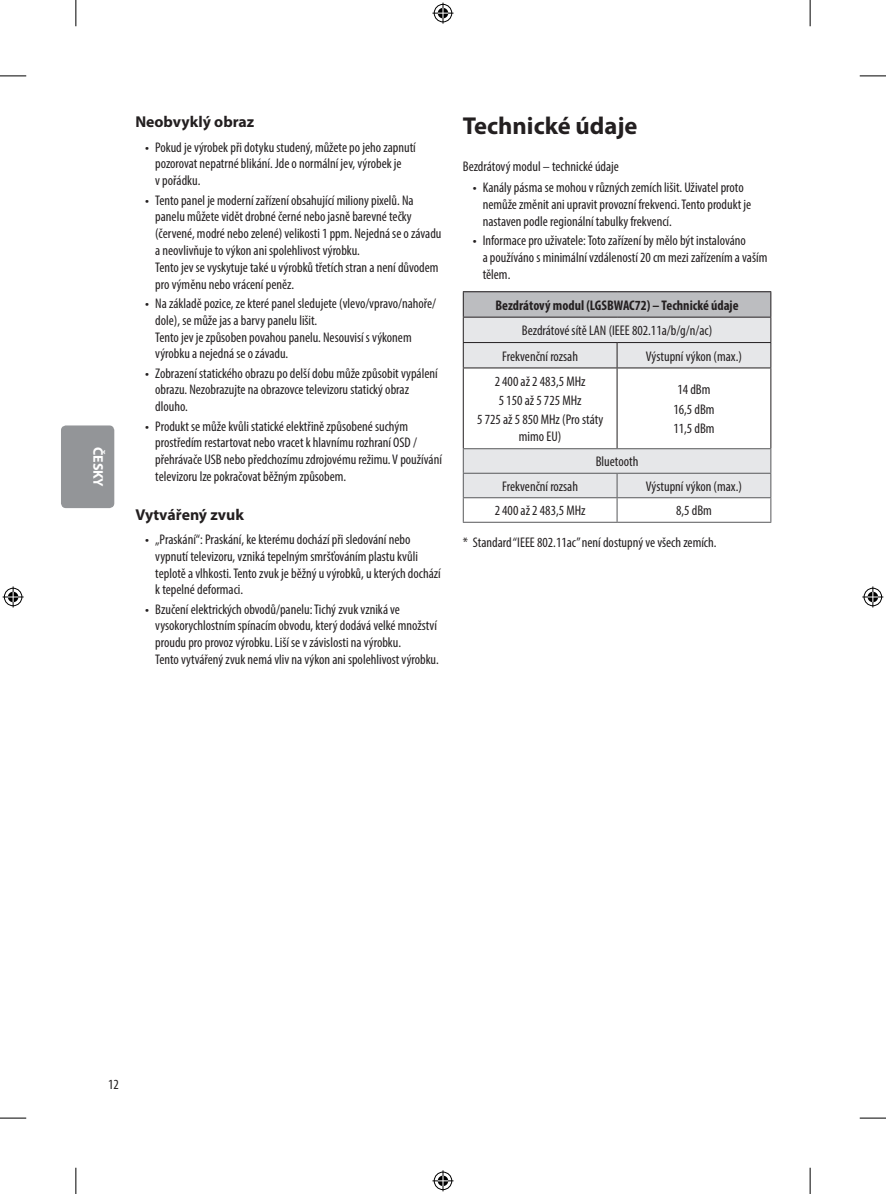
<style>
.page{position:relative;width:886px;height:1194px;background:#fff}
.page>*{position:absolute;margin:0;border:0;box-sizing:border-box;transform-origin:0 0}
.Title1{font:700 24.5px "Myriad Pro";color:#231f20}
.Title3{font:700 15.75px "Myriad Pro";color:#231f20}
.Bullet_Indent{font:condensed 14px/16.8px "Myriad Pro";color:#231f20}
.Body_Center{font:condensed 14px/16.8px "Myriad Pro";color:#231f20;text-align:center}
.Body_Bold_Center{font:700 condensed 14px "Myriad Pro";color:#231f20}
.Body{font:condensed 14px "Myriad Pro";color:#231f20}
.t1{font:700 14px "Myriad Pro";color:#fff}
.s1{font-family:"LG Smart";font-stretch:normal}
</style>
<div class="page">
<div style="left:61px;top:425px;width:53px;height:83px;background:#939598;border-radius:5px"></div>
<div style="left:463px;top:292px;width:308px;height:25px;background:#bcbdc0"></div>
<svg style="left:464px;top:318px;width:306px;height:179px;fill:#e6e7e9"></svg>
<hr style="left:463px;top:291px;width:154px;height:1px;background:#231f20">
<hr style="left:617px;top:291px;width:154px;height:1px;background:#231f20">
<hr style="left:463px;top:317px;width:154px;height:1px;background:#231f20">
<hr style="left:617px;top:317px;width:154px;height:1px;background:#231f20">
<hr style="left:463px;top:342px;width:154px;height:1px;background:#231f20">
<svg style="left:463px;top:292px;width:1px;height:75px"></svg>
<hr style="left:617px;top:342px;width:154px;height:1px;background:#231f20">
<svg style="left:617px;top:343px;width:1px;height:24px"></svg>
<svg style="left:770px;top:292px;width:1px;height:75px"></svg>
<hr style="left:463px;top:473px;width:154px;height:1px;background:#57585a">
<hr style="left:463px;top:367px;width:154px;height:1px;background:#231f20">
<hr style="left:463px;top:368px;width:1px;height:80px;background:#231f20">
<svg style="left:463px;top:449px;width:1px;height:73px"></svg>
<hr style="left:463px;top:497px;width:154px;height:1px;background:#57585a">
<hr style="left:463px;top:522px;width:154px;height:1px;background:#57585a">
<hr style="left:617px;top:367px;width:154px;height:1px;background:#231f20">
<hr style="left:617px;top:368px;width:1px;height:80px;background:#231f20">
<hr style="left:770px;top:368px;width:1px;height:80px;background:#231f20">
<hr style="left:463px;top:448px;width:154px;height:1px;background:#57585a">
<hr style="left:617px;top:448px;width:154px;height:1px;background:#57585a">
<hr style="left:617px;top:473px;width:154px;height:1px;background:#57585a">
<svg style="left:617px;top:473px;width:1px;height:49px"></svg>
<svg style="left:770px;top:449px;width:1px;height:73px"></svg>
<hr style="left:617px;top:497px;width:154px;height:1px;background:#57585a">
<hr style="left:617px;top:522px;width:154px;height:1px;background:#57585a">
<svg style="left:0;top:76px;width:26px;height:1px"></svg>
<svg style="left:860px;top:76px;width:26px;height:1px"></svg>
<svg style="left:0;top:1117px;width:26px;height:1px"></svg>
<svg style="left:860px;top:1117px;width:26px;height:1px"></svg>
<svg style="left:76px;top:0;width:1px;height:26px"></svg>
<svg style="left:76px;top:1167px;width:1px;height:26px"></svg>
<svg style="left:810px;top:0;width:1px;height:26px"></svg>
<svg style="left:810px;top:1167px;width:1px;height:26px"></svg>
<svg style="left:432px;top:3px;width:21px;height:21px"></svg>
<svg style="left:432px;top:1170px;width:21px;height:21px"></svg>
<svg style="left:3px;top:586px;width:21px;height:21px"></svg>
<svg style="left:862px;top:586px;width:21px;height:21px"></svg>
<p class="t1" style="left:107px;top:446px;width:42px;rotate:90deg">ČESKY</p>
<p class="Title3" style="left:135px;top:112px;width:120px">Neobvyklý obraz</p>
<p class="Bullet_Indent" style="left:155px;top:138px;width:262px;text-indent:-10px"><span class="s1">•</span> Pokud je výrobek při dotyku studený, můžete po jeho zapnutí pozorovat nepatrné blikání. Jde o normální jev, výrobek je<br>v pořádku.</p>
<p class="Bullet_Indent" style="left:155px;top:191px;width:288px;text-indent:-10px"><span class="s1">•</span> Tento panel je moderní zařízení obsahující miliony pixelů. Na panelu můžete vidět drobné černé nebo jasně barevné tečky (červené, modré nebo zelené) velikosti 1 ppm. Nejedná se o závadu a neovlivňuje to výkon ani spolehlivost výrobku.</p>
<p class="Bullet_Indent" style="left:155px;top:258px;width:285px">Tento jev se vyskytuje také u výrobků třetích stran a není důvodem pro výměnu nebo vrácení peněz.</p>
<p class="Bullet_Indent" style="left:155px;top:295px;width:282px;text-indent:-10px"><span class="s1">•</span> Na základě pozice, ze které panel sledujete (vlevo/vpravo/nahoře/ dole), se může jas a barvy panelu lišit.</p>
<p class="Bullet_Indent" style="left:155px;top:328px;width:258px">Tento jev je způsoben povahou panelu. Nesouvisí s výkonem výrobku a nejedná se o závadu.</p>
<p class="Bullet_Indent" style="left:155px;top:364px;width:284px;text-indent:-10px"><span class="s1">•</span> Zobrazení statického obrazu po delší dobu může způsobit vypálení obrazu. Nezobrazujte na obrazovce televizoru statický obraz dlouho.</p>
<p class="Bullet_Indent" style="left:155px;top:417px;width:288px;text-indent:-10px"><span class="s1">•</span> Produkt se může kvůli statické elektřině způsobené suchým prostředím restartovat nebo vracet k hlavnímu rozhraní OSD / přehrávače USB nebo předchozímu zdrojovému režimu. V používání televizoru lze pokračovat běžným způsobem.</p>
<p class="Title3" style="left:135px;top:504px;width:110px">Vytvářený zvuk</p>
<p class="Bullet_Indent" style="left:155px;top:531px;width:287px;text-indent:-10px"><span class="s1">•</span> „Praskání“: Praskání, ke kterému dochází při sledování nebo vypnutí televizoru, vzniká tepelným smršťováním plastu kvůli teplotě a vlhkosti. Tento zvuk je běžný u výrobků, u kterých dochází k tepelné deformaci.</p>
<p class="Bullet_Indent" style="left:155px;top:600px;width:283px;text-indent:-10px"><span class="s1">•</span> Bzučení elektrických obvodů/panelu: Tichý zvuk vzniká ve vysokorychlostním spínacím obvodu, který dodává velké množství proudu pro provoz výrobku. Liší se v závislosti na výrobku.</p>
<p class="Bullet_Indent" style="left:155px;top:651px;width:285px">Tento vytvářený zvuk nemá vliv na výkon ani spolehlivost výrobku.</p>
<p class="Title1" style="left:463px;top:110px;width:176px">Technické údaje</p>
<p class="Body" style="left:463px;top:157px;width:158px">Bezdrátový modul – technické údaje</p>
<p class="Bullet_Indent" style="left:483px;top:179px;width:270px;text-indent:-10px"><span class="s1">•</span> Kanály pásma se mohou v různých zemích lišit. Uživatel proto nemůže změnit ani upravit provozní frekvenci. Tento produkt je nastaven podle regionální tabulky frekvencí.</p>
<p class="Bullet_Indent" style="left:483px;top:232px;width:286px;text-indent:-10px"><span class="s1">•</span> Informace pro uživatele: Toto zařízení by mělo být instalováno<br>a používáno s minimální vzdáleností 20 cm mezi zařízením a vaším tělem.</p>
<p class="Body_Bold_Center" style="left:495px;top:296px;width:245px">Bezdrátový modul (LGSBWAC72) – Technické údaje</p>
<p class="Body_Center" style="left:522px;top:322px;width:192px">Bezdrátové sítě LAN (IEEE 802.11a/b/g/n/ac)</p>
<p class="Body_Center" style="left:502px;top:347px;width:77px">Frekvenční rozsah</p>
<p class="Body_Center" style="left:646px;top:347px;width:98px">Výstupní výkon (max.)</p>
<p class="Body_Center" style="left:495px;top:373px;width:92px">2 400 až 2 483,5 MHz</p>
<p class="Body_Center" style="left:499px;top:392px;width:84px">5 150 až 5 725 MHz</p>
<p class="Body_Center" style="left:477px;top:411px;width:128px">5 725 až 5 850 MHz (Pro státy mimo EU)</p>
<p class="Body_Center" style="left:677px;top:381px;width:35px">14 dBm</p>
<p class="Body_Center" style="left:673px;top:400px;width:43px">16,5 dBm</p>
<p class="Body_Center" style="left:673px;top:419px;width:43px">11,5 dBm</p>
<p class="Bullet_Indent" style="left:596px;top:453px;width:44px">Bluetooth</p>
<p class="Bullet_Indent" style="left:502px;top:477px;width:77px">Frekvenční rozsah</p>
<p class="Bullet_Indent" style="left:646px;top:477px;width:98px">Výstupní výkon (max.)</p>
<p class="Bullet_Indent" style="left:495px;top:502px;width:92px">2 400 až 2 483,5 MHz</p>
<p class="Bullet_Indent" style="left:676px;top:502px;width:37px">8,5 dBm</p>
<p class="Bullet_Indent" style="left:463px;top:534px;width:255px">* Standard “IEEE 802.11ac” není dostupný ve všech zemích.</p>
<p class="Bullet_Indent" style="left:108px;top:1075px;width:12px">12</p>
</div>
